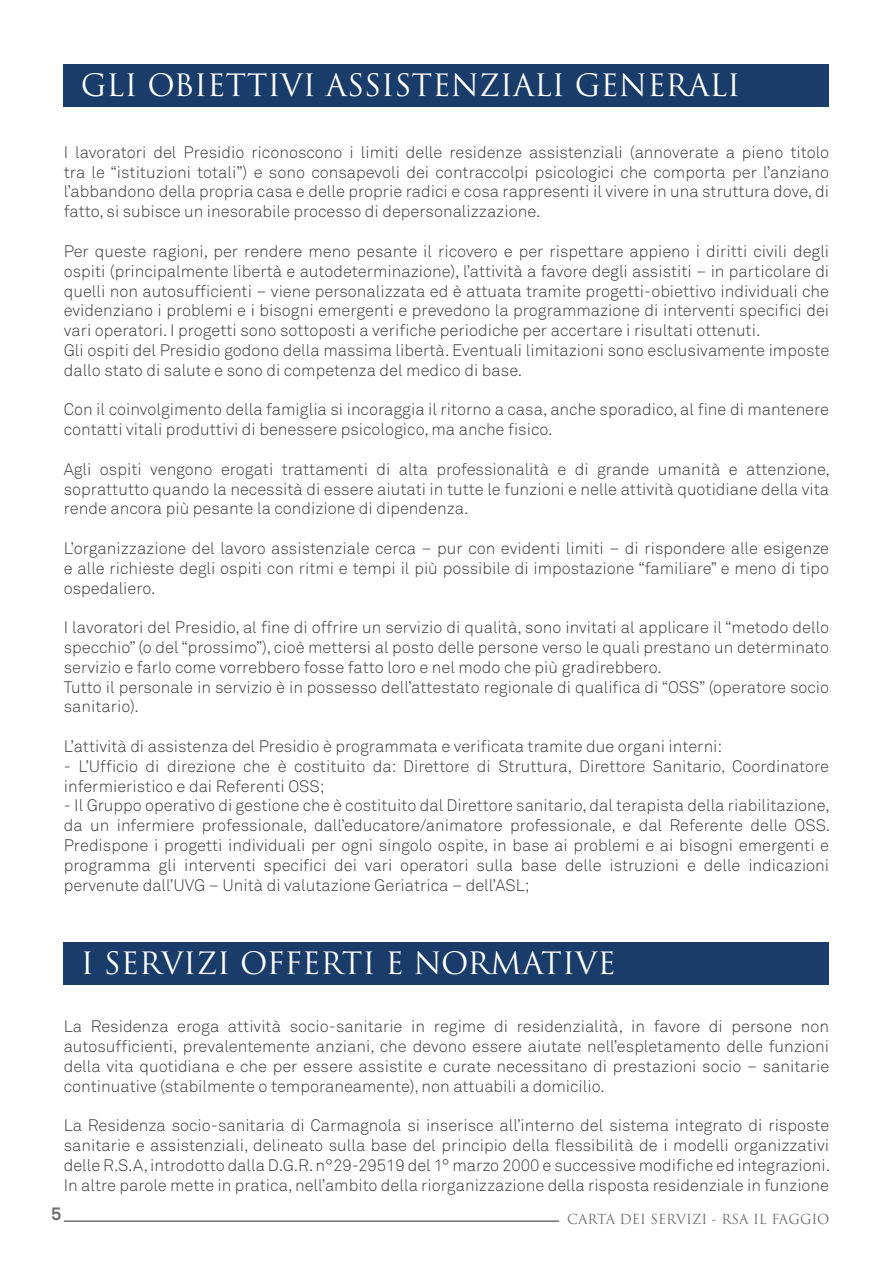
<style>
.page{position:relative;width:893px;height:1263px;background:#fff}
.page>*{position:absolute;margin:0;border:0;box-sizing:border-box;transform-origin:0 0}
.t1{font:30px "Trajan Pro";color:#fff}
.t2{font:700 18px "Akkurat Pro";color:#706f6f}
.t3{font:16.5px/19.8px "Akkurat Light Pro";color:#3c3c3b;text-align:justify}
.t4{font:13.5px "Trajan Pro";color:#706f6f}
</style>
<div class="page">
<hr style="left:64px;top:1220px;width:495px;height:2px;background:#706f6f">
<div style="left:64px;top:64px;width:765px;height:42px;background:#193c6a"></div>
<div style="left:64px;top:942px;width:765px;height:42px;background:#193c6a"></div>
<h1 class="t1" style="left:81px;top:66px;width:661px">GLI OBIETTIVI ASSISTENZIALI GENERALI</h1>
<p class="t3" style="left:64px;top:143px;width:767px">I lavoratori del Presidio riconoscono i limiti delle residenze assistenziali (annoverate a pieno titolo tra le “istituzioni totali”) e sono consapevoli dei contraccolpi psicologici che comporta per l’anziano l’abbandono della propria casa e delle proprie radici e cosa rappresenti il vivere in una struttura dove, di fatto, si subisce un inesorabile processo di depersonalizzazione.</p>
<p class="t3" style="left:64px;top:242px;width:767px;text-align:left">Per queste ragioni, per rendere meno pesante il ricovero e per rispettare appieno i diritti civili degli ospiti (principalmente libertà e autodeterminazione), l’attività a favore degli assistiti – in particolare di quelli non autosufficienti – viene personalizzata ed è attuata tramite progetti-obiettivo individuali che evidenziano i problemi e i bisogni emergenti e prevedono la programmazione di interventi specifici dei vari operatori. I progetti sono sottoposti a verifiche periodiche per accertare i risultati ottenuti.<br>Gli ospiti del Presidio godono della massima libertà. Eventuali limitazioni sono esclusivamente imposte dallo stato di salute e sono di competenza del medico di base.</p>
<p class="t3" style="left:64px;top:400px;width:767px">Con il coinvolgimento della famiglia si incoraggia il ritorno a casa, anche sporadico, al fine di mantenere contatti vitali produttivi di benessere psicologico, ma anche fisico.</p>
<p class="t3" style="left:64px;top:459px;width:768px">Agli ospiti vengono erogati trattamenti di alta professionalità e di grande umanità e attenzione, soprattutto quando la necessità di essere aiutati in tutte le funzioni e nelle attività quotidiane della vita rende ancora più pesante la condizione di dipendenza.</p>
<p class="t3" style="left:64px;top:539px;width:767px">L’organizzazione del lavoro assistenziale cerca – pur con evidenti limiti – di rispondere alle esigenze e alle richieste degli ospiti con ritmi e tempi il più possibile di impostazione “familiare” e meno di tipo ospedaliero.</p>
<p class="t3" style="left:64px;top:618px;width:767px;text-align:left">I lavoratori del Presidio, al fine di offrire un servizio di qualità, sono invitati al applicare il “metodo dello specchio” (o del “prossimo”), cioè mettersi al posto delle persone verso le quali prestano un determinato servizio e farlo come vorrebbero fosse fatto loro e nel modo che più gradirebbero.<br>Tutto il personale in servizio è in possesso dell’attestato regionale di qualifica di “OSS” (operatore socio sanitario).</p>
<p class="t3" style="left:64px;top:737px;width:660px">L’attività di assistenza del Presidio è programmata e verificata tramite due organi interni:</p>
<p class="t3" style="left:64px;top:756px;width:767px">- L’Ufficio di direzione che è costituito da: Direttore di Struttura, Direttore Sanitario, Coordinatore infermieristico e dai Referenti OSS;</p>
<p class="t3" style="left:64px;top:796px;width:768px">- Il Gruppo operativo di gestione che è costituito dal Direttore sanitario, dal terapista della riabilitazione, da un infermiere professionale, dall’educatore/animatore professionale, e dal Referente delle OSS.<br>Predispone i progetti individuali per ogni singolo ospite, in base ai problemi e ai bisogni emergenti e programma gli interventi specifici dei vari operatori sulla base delle istruzioni e delle indicazioni pervenute dall’UVG – Unità di valutazione Geriatrica – dell’ASL;</p>
<h1 class="t1" style="left:81px;top:944px;width:536px">I SERVIZI OFFERTI E NORMATIVE</h1>
<p class="t3" style="left:64px;top:1017px;width:767px">La Residenza eroga attività socio-sanitarie in regime di residenzialità, in favore di persone non autosufficienti, prevalentemente anziani, che devono essere aiutate nell’espletamento delle funzioni della vita quotidiana e che per essere assistite e curate necessitano di prestazioni socio – sanitarie continuative (stabilmente o temporaneamente), non attuabili a domicilio.</p>
<p class="t3" style="left:64px;top:1116px;width:768px">La Residenza socio-sanitaria di Carmagnola si inserisce all’interno del sistema integrato di risposte sanitarie e assistenziali, delineato sulla base del principio della flessibilità de i modelli organizzativi delle R.S.A, introdotto dalla D.G.R. n°29-29519 del 1° marzo 2000 e successive modifiche ed integrazioni.<br>In altre parole mette in pratica, nell’ambito della riorganizzazione della risposta residenziale in funzione</p>
<p class="t2" style="left:51px;top:1202px;width:12px">5</p>
<p class="t4" style="left:567px;top:1211px;width:264px">CARTA DEI SERVIZI - RSA IL FAGGIO</p>
</div>
